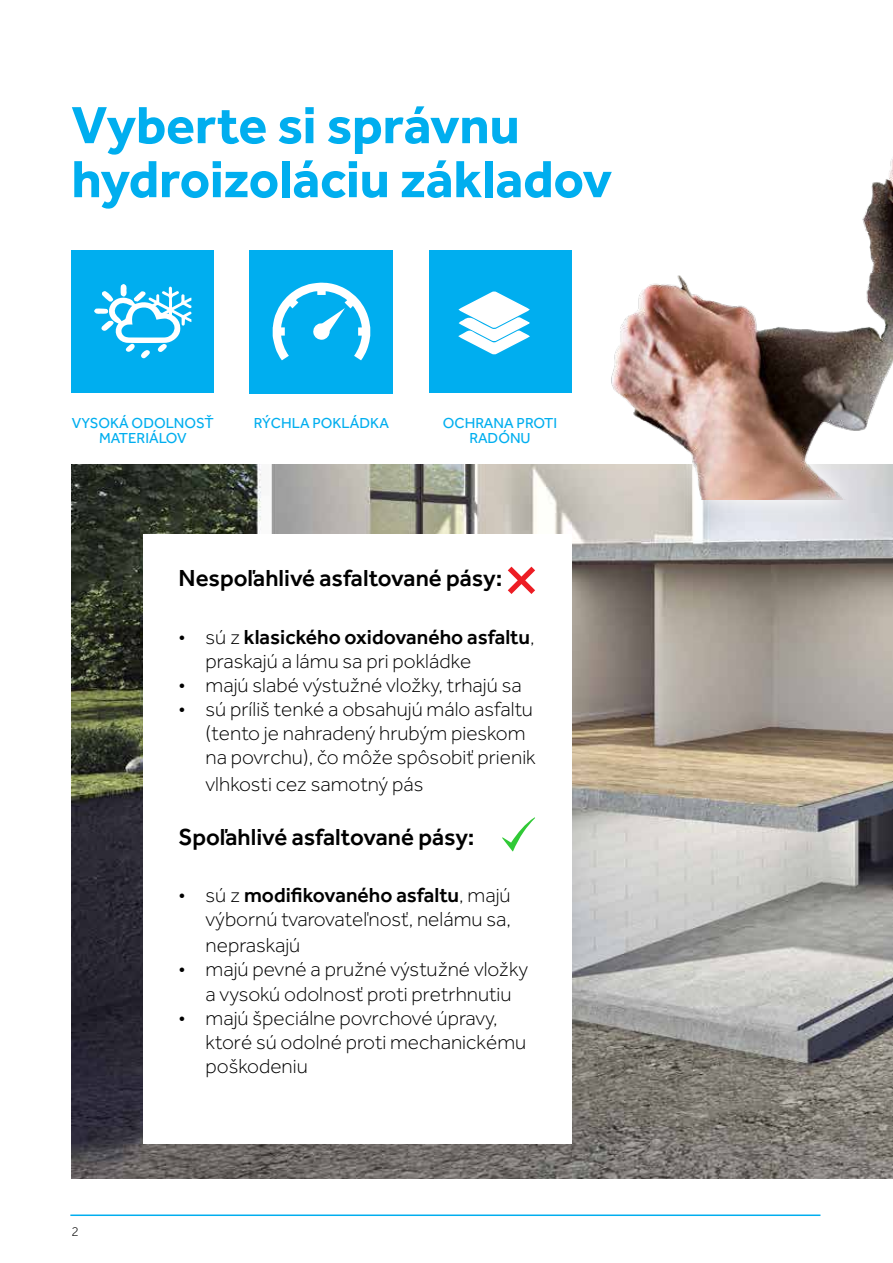
<style>
.page{position:relative;width:893px;height:1263px;background:#fff}
.page>*{position:absolute;margin:0;border:0;box-sizing:border-box;transform-origin:0 0}
.t1{font:700 54px/54px "Effra";letter-spacing:-.005em;color:#00aeef}
.t2{font:500 24px "Effra";color:#000}
.t3{font:300 21px/24px "Effra";color:#000}
.t4{font:15px/15px "Effra";color:#00aeef;text-align:center}
.t5{font:300 13.5px "Effra";color:#000}
.s1{font-weight:500}
</style>
<div class="page">
<hr style="left:70px;top:1214px;width:750px;height:2px;background:#00aeef">
<img style="left:71px;top:464px;width:822px;height:715px">
<div style="left:143px;top:534px;width:428px;height:609px;background:#fff"></div>
<svg style="left:508px;top:567px;width:27px;height:27px"></svg>
<svg style="left:502px;top:817px;width:33px;height:34px"></svg>
<svg style="left:594px;top:464px;width:299px;height:55px;background:#d9d8d8"></svg>
<img style="left:596px;top:159px;width:297px;height:340px">
<div style="left:249px;top:250px;width:144px;height:143px;background:#00aeef"></div>
<svg style="left:273px;top:283px;width:97px;height:77px"></svg>
<div style="left:429px;top:250px;width:142px;height:143px;background:#00aeef"></div>
<svg style="left:458px;top:291px;width:72px;height:64px"></svg>
<div style="left:71px;top:250px;width:143px;height:143px;background:#00aeef"></div>
<svg style="left:94px;top:284px;width:97px;height:75px"></svg>
<h1 class="t1" style="left:71px;top:97px;width:542px">Vyberte si správnu hydroizoláciu základov</h1>
<p class="t4" style="left:72px;top:415px;width:143px">VYSOKÁ ODOLNOSŤ<br>MATERIÁLOV</p>
<p class="t4" style="left:254px;top:416px;width:136px">RÝCHLA POKLÁDKA</p>
<p class="t4" style="left:443px;top:416px;width:116px">OCHRANA PROTI<br>RADÓNU</p>
<p class="t5" style="left:71px;top:1224px;width:9px">2</p>
<p class="t2" style="left:179px;top:563px;width:325px">Nespoľahlivé asfaltované pásy:</p>
<p class="t3" style="left:206px;top:624px;width:331px;text-indent:-27px">• sú z <span class="s1">klasického oxidovaného asfaltu</span>, praskajú a lámu sa pri pokládke</p>
<p class="t3" style="left:179px;top:672px;width:345px">• majú slabé výstužné vložky, trhajú sa</p>
<p class="t3" style="left:206px;top:696px;width:332px;text-indent:-27px">• sú príliš tenké a obsahujú málo asfaltu (tento je nahradený hrubým pieskom na povrchu), čo môže spôsobiť prienik</p>
<p class="t3" style="left:206px;top:771px;width:219px">vlhkosti cez samotný pás</p>
<p class="t2" style="left:179px;top:822px;width:298px">Spoľahlivé asfaltované pásy:</p>
<p class="t3" style="left:206px;top:883px;width:307px;line-height:24.6px;text-align:justify;text-indent:-27px">• sú z <span class="s1">modifikovaného asfaltu</span>, majú výbornú tvarovateľnosť, nelámu sa, nepraskajú</p>
<p class="t3" style="left:179px;top:956px;width:351px;line-height:25.2px;text-align:center">• majú pevné a pružné výstužné vložky a vysokú odolnosť proti pretrhnutiu</p>
<p class="t3" style="left:206px;top:1006px;width:322px;text-indent:-27px">• majú špeciálne povrchové úpravy, ktoré sú odolné proti mechanickému poškodeniu</p>
</div>
